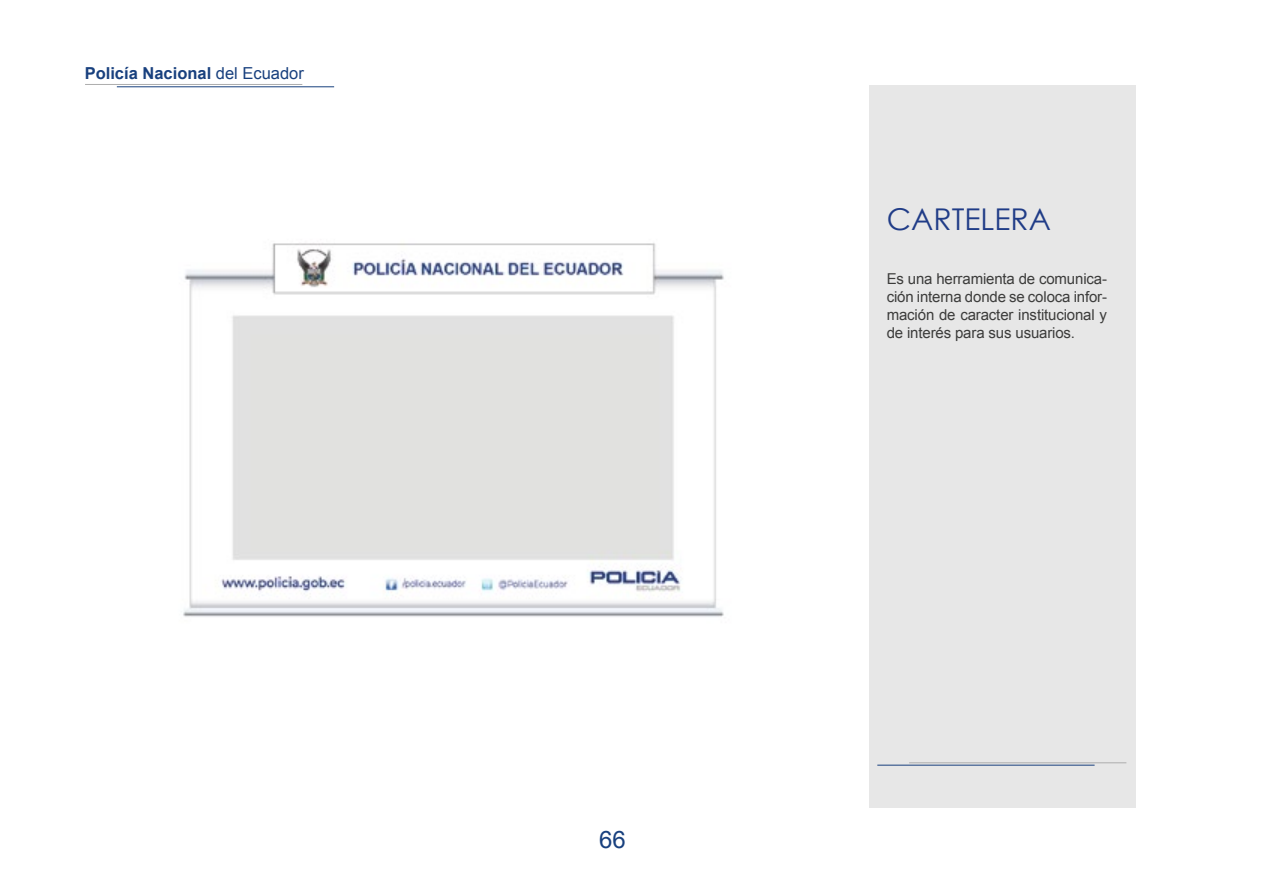
<style>
.page{position:relative;width:1263px;height:893px;background:#fff}
.page>*{position:absolute;margin:0;border:0;box-sizing:border-box;transform-origin:0 0}
.t1{font:30px "Century Gothic";color:#203c87}
.t2{font:24px "Arial";color:#18407e}
.t3{font:700 16.5px "Arial";color:#18407e}
.t4{font:15px/18px "Arial";letter-spacing:-.01em;color:#3c3c3b;text-align:justify}
.s1{font-weight:400}
</style>
<div class="page">
<div style="left:869px;top:85px;width:266px;height:722px;background:#e7e7e7"></div>
<hr style="left:877px;top:765px;width:217px;height:1px;background:#18407e">
<hr style="left:909px;top:762px;width:217px;height:1px;background:#adadad">
<hr style="left:117px;top:86px;width:217px;height:1px;background:#18407e">
<hr style="left:85px;top:84px;width:217px;height:1px;background:#adadad">
<img style="left:183px;top:243px;width:541px;height:374px">
<p class="t3" style="left:85px;top:62px;width:221px">Policía Nacional <span class="s1">del Ecuador</span></p>
<h2 class="t2" style="left:599px;top:824px;width:28px">66</h2>
<h1 class="t1" style="left:887px;top:201px;width:166px">CARTELERA</h1>
<p class="t4" style="left:887px;top:270px;width:222px">Es una herramienta de comunica&shy;ción interna donde se coloca infor&shy;mación de caracter institucional y de interés para sus usuarios.</p>
</div>
